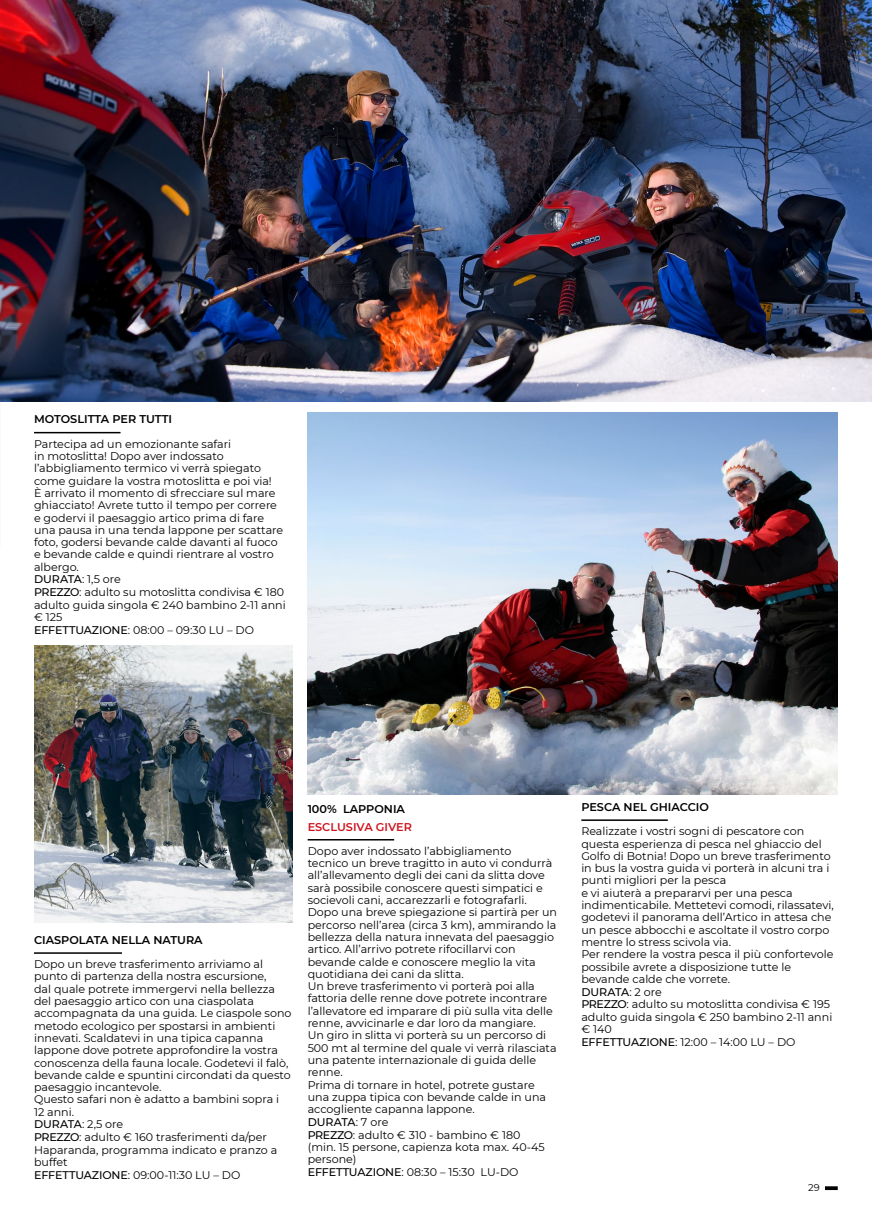
<style>
.page{position:relative;width:872px;height:1212px;background:#fff}
.page>*{position:absolute;margin:0;border:0;box-sizing:border-box;transform-origin:0 0}
.t1{font:600 11.25px "Montserrat";color:#000}
.t2{font:600 11.25px "Montserrat";color:#cd141d}
.t3{font:11.1px/12.5px "Montserrat";color:#000}
.t4{font:9.75px "Montserrat";color:#000}
.s1{font-weight:500}
</style>
<div class="page">
<svg style="left:825px;top:1186px;width:12px;height:4px"></svg>
<img style="left:308px;top:412px;width:530px;height:382px">
<img style="left:34px;top:645px;width:258px;height:278px">
<hr style="left:34px;top:432px;width:86px;height:1px;background:#000">
<hr style="left:34px;top:952px;width:88px;height:2px;background:#000">
<hr style="left:308px;top:839px;width:86px;height:1px;background:#000">
<hr style="left:581px;top:819px;width:87px;height:2px;background:#000">
<img style="left:0;top:0;width:872px;height:402px">
<p class="t1" style="left:34px;top:411px;width:139px">MOTOSLITTA PER TUTTI</p>
<p class="t3" style="left:34px;top:437px;width:253px">Partecipa ad un emozionante safari<br>in motoslitta! Dopo aver indossato l’abbigliamento termico vi verrà spiegato come guidare la vostra motoslitta e poi via!<br>È arrivato il momento di sfrecciare sul mare ghiacciato! Avrete tutto il tempo per correre e godervi il paesaggio artico prima di fare una pausa in una tenda lappone per scattare foto, godersi bevande calde davanti al fuoco e bevande calde e quindi rientrare al vostro albergo.<br><span class="s1">DURATA</span>: 1,5 ore<br><span class="s1">PREZZO</span>: adulto su motoslitta condivisa € 180 adulto guida singola € 240 bambino 2-11 anni € 125<br><span class="s1">EFFETTUAZIONE</span>: 08:00 – 09:30 LU – DO</p>
<p class="t1" style="left:34px;top:932px;width:170px">CIASPOLATA NELLA NATURA</p>
<p class="t3" style="left:34px;top:957px;width:259px">Dopo un breve trasferimento arriviamo al punto di partenza della nostra escursione,<br>dal quale potrete immergervi nella bellezza del paesaggio artico con una ciaspolata accompagnata da una guida. Le ciaspole sono metodo ecologico per spostarsi in ambienti innevati. Scaldatevi in una tipica capanna lappone dove potrete approfondire la vostra conoscenza della fauna locale. Godetevi il falò, bevande calde e spuntini circondati da questo paesaggio incantevole.<br>Questo safari non è adatto a bambini sopra i 12 anni.<br><span class="s1">DURATA</span>: 2,5 ore<br><span class="s1">PREZZO</span>: adulto € 160 trasferimenti da/per Haparanda, programma indicato e pranzo a buffet<br><span class="s1">EFFETTUAZIONE</span>: 09:00-11:30 LU – DO</p>
<p class="t1" style="left:308px;top:800px;width:99px">100% LAPPONIA</p>
<p class="t2" style="left:308px;top:818px;width:106px">ESCLUSIVA GIVER</p>
<p class="t3" style="left:308px;top:844px;width:251px">Dopo aver indossato l’abbigliamento<br>tecnico un breve tragitto in auto vi condurrà all’allevamento degli dei cani da slitta dove sarà possibile conoscere questi simpatici e socievoli cani, accarezzarli e fotografarli.<br>Dopo una breve spiegazione si partirà per un percorso nell’area (circa 3 km), ammirando la bellezza della natura innevata del paesaggio artico. All’arrivo potrete rifocillarvi con bevande calde e conoscere meglio la vita quotidiana dei cani da slitta.<br>Un breve trasferimento vi porterà poi alla fattoria delle renne dove potrete incontrare l’allevatore ed imparare di più sulla vita delle renne, avvicinarle e dar loro da mangiare.<br>Un giro in slitta vi porterà su un percorso di 500 mt al termine del quale vi verrà rilasciata una patente internazionale di guida delle renne.<br>Prima di tornare in hotel, potrete gustare una zuppa tipica con bevande calde in una accogliente capanna lappone.<br><span class="s1">DURATA</span>: 7 ore<br><span class="s1">PREZZO</span>: adulto € 310 - bambino € 180<br>(min. 15 persone, capienza kota max. 40-45 persone)<br><span class="s1">EFFETTUAZIONE</span>: 08:30 – 15:30 LU-DO</p>
<p class="t1" style="left:581px;top:799px;width:129px">PESCA NEL GHIACCIO</p>
<p class="t3" style="left:581px;top:825px;width:254px">Realizzate i vostri sogni di pescatore con questa esperienza di pesca nel ghiaccio del Golfo di Botnia! Dopo un breve trasferimento in bus la vostra guida vi porterà in alcuni tra i punti migliori per la pesca<br>e vi aiuterà a prepararvi per una pesca indimenticabile. Mettetevi comodi, rilassatevi, godetevi il panorama dell’Artico in attesa che un pesce abbocchi e ascoltate il vostro corpo mentre lo stress scivola via.<br>Per rendere la vostra pesca il più confortevole possibile avrete a disposizione tutte le bevande calde che vorrete.<br><span class="s1">DURATA</span>: 2 ore<br><span class="s1">PREZZO</span>: adulto su motoslitta condivisa € 195 adulto guida singola € 250 bambino 2-11 anni € 140<br><span class="s1">EFFETTUAZIONE</span>: 12:00 – 14:00 LU – DO</p>
<p class="t4" style="left:808px;top:1181px;width:13px">29</p>
</div>
